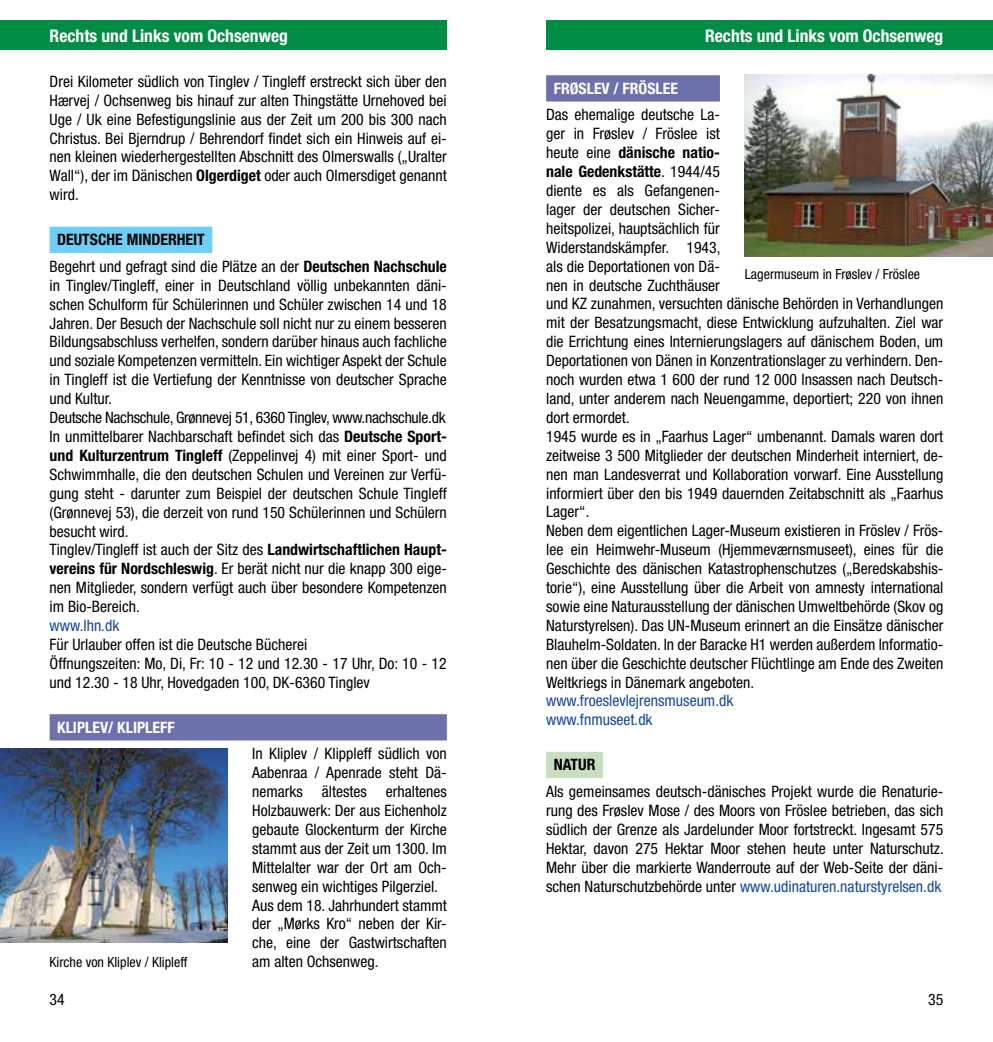
<style>
.page{position:relative;width:993px;height:1042px;background:#fff}
.page>*{position:absolute;margin:0;border:0;box-sizing:border-box;transform-origin:0 0}
.t1{font:700 condensed 17.5px "Helvetica Neue";color:#fff}
.t2{font:condensed 15.75px/18.9px "Helvetica Neue";color:#000}
.t3{font:condensed 15.75px/18.9px "Helvetica Neue";color:#17479e}
.t4{font:700 condensed 15.75px "Helvetica Neue";color:#fff}
.t5{font:700 condensed 15.75px "Helvetica Neue";color:#000}
.t6{font:condensed 14px "Helvetica Neue";color:#000}
.s1{font-weight:700}
.s2{color:#17479e}
</style>
<div class="page">
<div style="left:546px;top:20px;width:446px;height:30px;background:#008c44"></div>
<div style="left:0;top:20px;width:446px;height:30px;background:#008c44"></div>
<div style="left:50px;top:227px;width:162px;height:26px;background:#6dcff6"></div>
<div style="left:50px;top:714px;width:396px;height:26px;background:#6c70ab"></div>
<div style="left:546px;top:75px;width:173px;height:27px;background:#6c70ab"></div>
<div style="left:546px;top:752px;width:56px;height:26px;background:#c7dfbf"></div>
<img style="left:0;top:748px;width:227px;height:195px">
<img style="left:744px;top:74px;width:248px;height:182px">
<p class="t1" style="left:50px;top:25px;width:240px">Rechts und Links vom Ochsenweg</p>
<p class="t1" style="left:704px;top:25px;width:240px">Rechts und Links vom Ochsenweg</p>
<p class="t2" style="left:50px;top:72px;width:398px;text-align:justify">Drei Kilometer südlich von Tinglev / Tingleff erstreckt sich über den Hærvej / Ochsenweg bis hinauf zur alten Thingstätte Urnehoved bei Uge / Uk eine Befestigungslinie aus der Zeit um 200 bis 300 nach Christus. Bei Bjerndrup / Behrendorf findet sich ein Hinweis auf ei&shy;nen kleinen wiederhergestellten Abschnitt des Olmerswalls („Uralter Wall“), der im Dänischen <span class="s1">Olgerdiget</span> oder auch Olmersdiget genannt wird.</p>
<p class="t5" style="left:57px;top:230px;width:18px">Deutsche</p>
<p class="t4" style="left:553px;top:78px;width:126px">FRØSLEV / FRÖSLEE</p>
<p class="t2" style="left:546px;top:105px;width:398px">Das ehemalige deutsche La-<br>ger in Frøslev / Fröslee ist<br>heute eine <span class="s1">dänische natio-<br>nale Gedenkstätte</span>. 1944/45<br>diente es als Gefangenen-<br>lager der deutschen Sicher-<br>heitspolizei, hauptsächlich für<br>Widerstandskämpfer. 1943,<br>als die Deportationen von Dä-<br>nen in deutsche Zuchthäuser<br>und KZ zunahmen, versuchten dänische Behörden in Verhandlungen mit der Besatzungsmacht, diese Entwicklung aufzuhalten. Ziel war die Errichtung eines Internierungslagers auf dänischem Boden, um Deportationen von Dänen in Konzentrationslager zu verhindern. Den&shy;noch wurden etwa 1 600 der rund 12 000 Insassen nach Deutsch&shy;land, unter anderem nach Neuengamme, deportiert; 220 von ihnen dort ermordet.<br>1945 wurde es in „Faarhus Lager“ umbenannt. Damals waren dort zeitweise 3 500 Mitglieder der deutschen Minderheit interniert, de&shy;nen man Landesverrat und Kollaboration vorwarf. Eine Ausstellung informiert über den bis 1949 dauernden Zeitabschnitt als „Faarhus Lager“.<br>Neben dem eigentlichen Lager-Museum existieren in Fröslev / Frös&shy;lee ein Heimwehr-Museum (Hjemmeværnsmuseet), eines für die Geschichte des dänischen Katastrophenschutzes („Beredskabshis&shy;torie“), eine Ausstellung über die Arbeit von amnesty international sowie eine Naturausstellung der dänischen Umweltbehörde (Skov og Naturstyrelsen). Das UN-Museum erinnert an die Einsätze dänischer Blauhelm-Soldaten. In der Baracke H1 werden außerdem Informatio&shy;nen über die Geschichte deutscher Flüchtlinge am Ende des Zweiten Weltkriegs in Dänemark angeboten.</p>
<p class="t3" style="left:546px;top:691px;width:189px">www.froeslevlejrensmuseum.dk www.fnmuseet.dk</p>
<p class="t5" style="left:553px;top:755px;width:19px">Natur</p>
<p class="t2" style="left:546px;top:782px;width:399px;text-align:justify">Als gemeinsames deutsch-dänisches Projekt wurde die Renaturie&shy;rung des Frøslev Mose / des Moors von Fröslee betrieben, das sich südlich der Grenze als Jardelunder Moor fortstreckt. Ingesamt 575<br>Hektar, davon 275 Hektar Moor stehen heute unter Naturschutz.<br>Mehr über die markierte Wanderroute auf der Web-Seite der däni&shy;schen Naturschutzbehörde unter <span class="s2">www.udinaturen.naturstyrelsen.dk</span></p>
<p class="t2" style="left:50px;top:226px;width:398px;line-height:26.8px;text-indent:77px"><span class="s1">Minderheit<br></span>Begehrt und gefragt sind die Plätze an der <span class="s1">Deutschen Nachschule</span></p>
<p class="t2" style="left:50px;top:276px;width:398px">in Tinglev/Tingleff, einer in Deutschland völlig unbekannten däni&shy;schen Schulform für Schülerinnen und Schüler zwischen 14 und 18<br>Jahren. Der Besuch der Nachschule soll nicht nur zu einem besseren Bildungsabschluss verhelfen, sondern darüber hinaus auch fachliche und soziale Kompetenzen vermitteln. Ein wichtiger Aspekt der Schule in Tingleff ist die Vertiefung der Kenntnisse von deutscher Sprache und Kultur.<br>Deutsche Nachschule, Grønnevej 51, 6360 Tinglev, www.nachschule.dk In unmittelbarer Nachbarschaft befindet sich das <span class="s1">Deutsche Sport&shy;und Kulturzentrum Tingleff</span> (Zeppelinvej 4) mit einer Sport- und Schwimmhalle, die den deutschen Schulen und Vereinen zur Verfü&shy;gung steht - darunter zum Beispiel der deutschen Schule Tingleff (Grønnevej 53), die derzeit von rund 150 Schülerinnen und Schülern besucht wird.<br>Tinglev/Tingleff ist auch der Sitz des <span class="s1">Landwirtschaftlichen Haupt&shy;vereins für Nordschleswig</span>. Er berät nicht nur die knapp 300 eige&shy;nen Mitglieder, sondern verfügt auch über besondere Kompetenzen im Bio-Bereich.</p>
<p class="t3" style="left:50px;top:616px;width:71px">www.lhn.dk</p>
<p class="t2" style="left:50px;top:635px;width:398px">Für Urlauber offen ist die Deutsche Bücherei<br>Öffnungszeiten: Mo, Di, Fr: 10 - 12 und 12.30 - 17 Uhr, Do: 10 - 12 und 12.30 - 18 Uhr, Hovedgaden 100, DK-6360 Tinglev</p>
<p class="t4" style="left:57px;top:717px;width:119px">KLIPLEV/ KLIPLEFF</p>
<p class="t2" style="left:252px;top:744px;width:196px">In Kliplev / Klippleff südlich von<br>Aabenraa / Apenrade steht Dä&shy;nemarks ältestes erhaltenes<br>Holzbauwerk: Der aus Eichenholz gebaute Glockenturm der Kirche stammt aus der Zeit um 1300. Im<br>Mittelalter war der Ort am Och&shy;senweg ein wichtiges Pilgerziel.<br>Aus dem 18. Jahrhundert stammt der „Mørks Kro“ neben der Kir&shy;che, eine der Gastwirtschaften am alten Ochsenweg.</p>
<p class="t6" style="left:744px;top:266px;width:177px">Lagermuseum in Frøslev / Fröslee</p>
<p class="t6" style="left:50px;top:954px;width:139px">Kirche von Kliplev / Klipleff</p>
<p class="t2" style="left:50px;top:989px;width:17px">34</p>
<p class="t2" style="left:927px;top:989px;width:17px">35</p>
</div>
